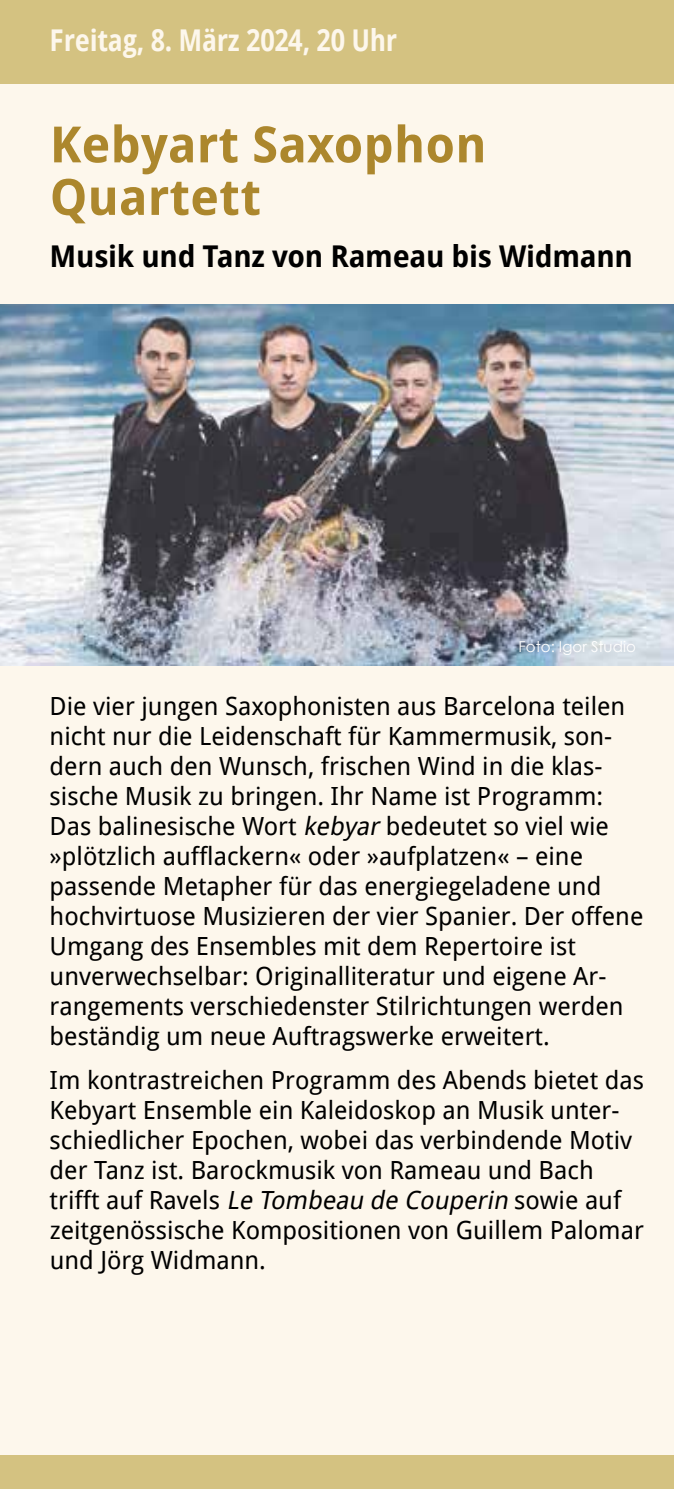
<style>
.page{position:relative;width:674px;height:1489px;background:#fff}
.page>*{position:absolute;margin:0;border:0;box-sizing:border-box;transform-origin:0 0}
.t1{font:700 50px/52.5px "Droid Sans";color:#ac872d}
.t2{font:700 30px "Droid Sans";letter-spacing:-.01em;color:#000}
.t3{font:700 30px "Droid Sans";letter-spacing:-.01em;color:#fdf7ec;scale:.87 1}
.t4{font:25px/30px "Droid Sans";color:#000}
.t5{font:15px "Century Gothic";color:#fff}
.s1{font-style:italic}
</style>
<div class="page">
<div style="left:0;top:0;width:673px;height:1488px;background:#fdf7ec"></div>
<div style="left:0;top:0;width:673px;height:83px;background:#d4c281"></div>
<img style="left:0;top:305px;width:673px;height:360px">
<div style="left:0;top:1455px;width:673px;height:33px;background:#d4c281"></div>
<p class="t3" style="left:50px;top:23px;width:401px">Freitag, 8. März 2024, 20 Uhr</p>
<h1 class="t1" style="left:50px;top:119px;width:438px">Kebyart Saxophon<br>Quartett</h1>
<p class="t2" style="left:50px;top:239px;width:584px">Musik und Tanz von Rameau bis Widmann</p>
<p class="t5" style="left:518px;top:637px;width:119px">Foto: Igor Studio</p>
<p class="t4" style="left:50px;top:691px;width:595px">Die vier jungen Saxophonisten aus Barcelona teilen nicht nur die Leidenschaft für Kammermusik, son&shy;dern auch den Wunsch, frischen Wind in die klas&shy;sische Musik zu bringen. Ihr Name ist Programm:<br>Das balinesische Wort <span class="s1">kebyar</span> bedeutet so viel wie »plötzlich aufflackern« oder »aufplatzen« – eine passende Metapher für das energiegeladene und hochvirtuose Musizieren der vier Spanier. Der offene Umgang des Ensembles mit dem Repertoire ist unverwechselbar: Originalliteratur und eigene Ar&shy;rangements verschiedenster Stilrichtungen werden beständig um neue Auftragswerke erweitert.</p>
<p class="t4" style="left:50px;top:1065px;width:595px">Im kontrastreichen Programm des Abends bietet das Kebyart Ensemble ein Kaleidoskop an Musik unter&shy;schiedlicher Epochen, wobei das verbindende Motiv der Tanz ist. Barockmusik von Rameau und Bach trifft auf Ravels <span class="s1">Le Tombeau de Couperin</span> sowie auf zeitgenössische Kompositionen von Guillem Palomar und Jörg Widmann.</p>
</div>
